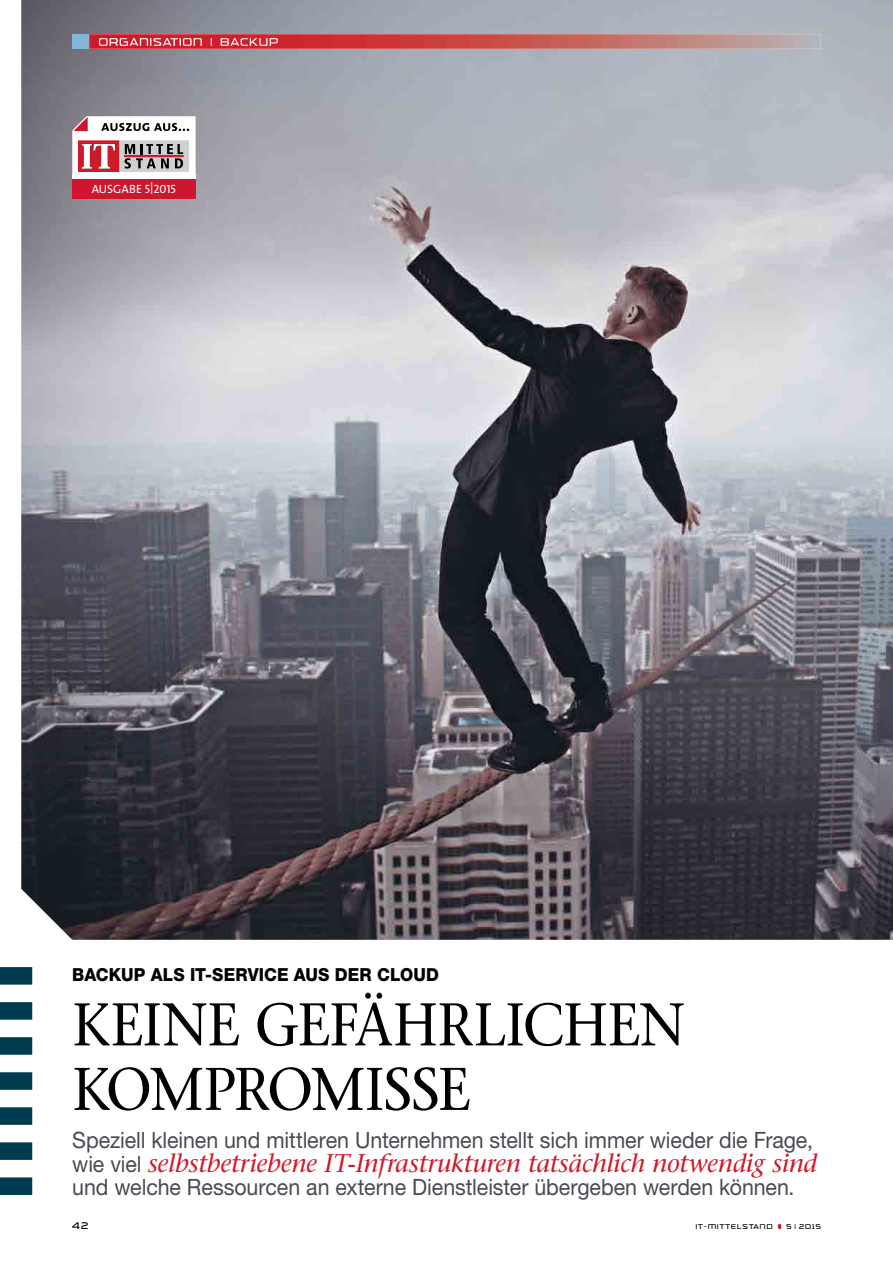
<style>
.page{position:relative;width:893px;height:1263px;background:#fff}
.page>*{position:absolute;margin:0;border:0;box-sizing:border-box;transform-origin:0 0}
.t1{font:60px/64.5px "Stone Serif";letter-spacing:-.01em;color:#000;scale:.94 1}
.t2{font:italic 25.5px "Stone Serif";letter-spacing:-.01em;color:#cf1a29}
.t3{font:22.5px "Helvetica Neue";letter-spacing:-.005em;color:#474b52;scale:.95 1}
.t4{font:800 18px "Helvetica Neue";letter-spacing:.005em;color:#000;scale:.94 1}
.t5{font:12px "The Sans Caps";letter-spacing:.005em;color:#fff}
.t6{font:10.5px "Trade Marker Light Alt";color:#000}
.t7{font:7.5px "Trade Marker Light Alt";letter-spacing:.14em;color:#000}
.s1{font-family:"Helvetica Neue";font-style:normal;font-size:22.5px;color:#474b52}
</style>
<div class="page">
<img style="left:21px;top:0;width:872px;height:940px">
<svg style="left:778px;top:1224px;width:3px;height:5px"></svg>
<div style="left:72px;top:34px;width:17px;height:15px;background:#83b5d7"></div>
<img style="left:90px;top:34px;width:731px;height:15px">
<svg style="left:89px;top:34px;width:1px;height:15px"></svg>
<svg style="left:0;top:967px;width:32px;height:228px"></svg>
<svg style="left:72px;top:116px;width:124px;height:63px"></svg>
<div style="left:72px;top:179px;width:124px;height:19px;background:#ce162e"></div>
<p class="t5" style="left:92px;top:179px;width:86px">AUSGABE 5|2015</p>
<p class="t4" style="left:72px;top:964px;width:391px">BACKUP ALS IT-SERVICE AUS DER CLOUD</p>
<h1 class="t1" style="left:72px;top:992px;width:653px">KEINE GEFÄHRLICHEN<br>KOMPROMISSE</h1>
<p class="t3" style="left:72px;top:1127px;width:781px">Speziell kleinen und mittleren Unternehmen stellt sich immer wieder die Frage,</p>
<p class="t2" style="left:72px;top:1147px;width:746px"><span class="s1">wie viel</span> selbstbetriebene IT-Infrastrukturen tatsächlich notwendig sind</p>
<p class="t3" style="left:72px;top:1173px;width:762px">und welche Ressourcen an externe Dienstleister übergeben werden können.</p>
<p class="t6" style="left:72px;top:1219px;width:18px">42</p>
<p class="t7" style="left:696px;top:1222px;width:78px">IT-MITTELSTAND</p>
<p class="t7" style="left:787px;top:1222px;width:36px">5 | 2015</p>
</div>
